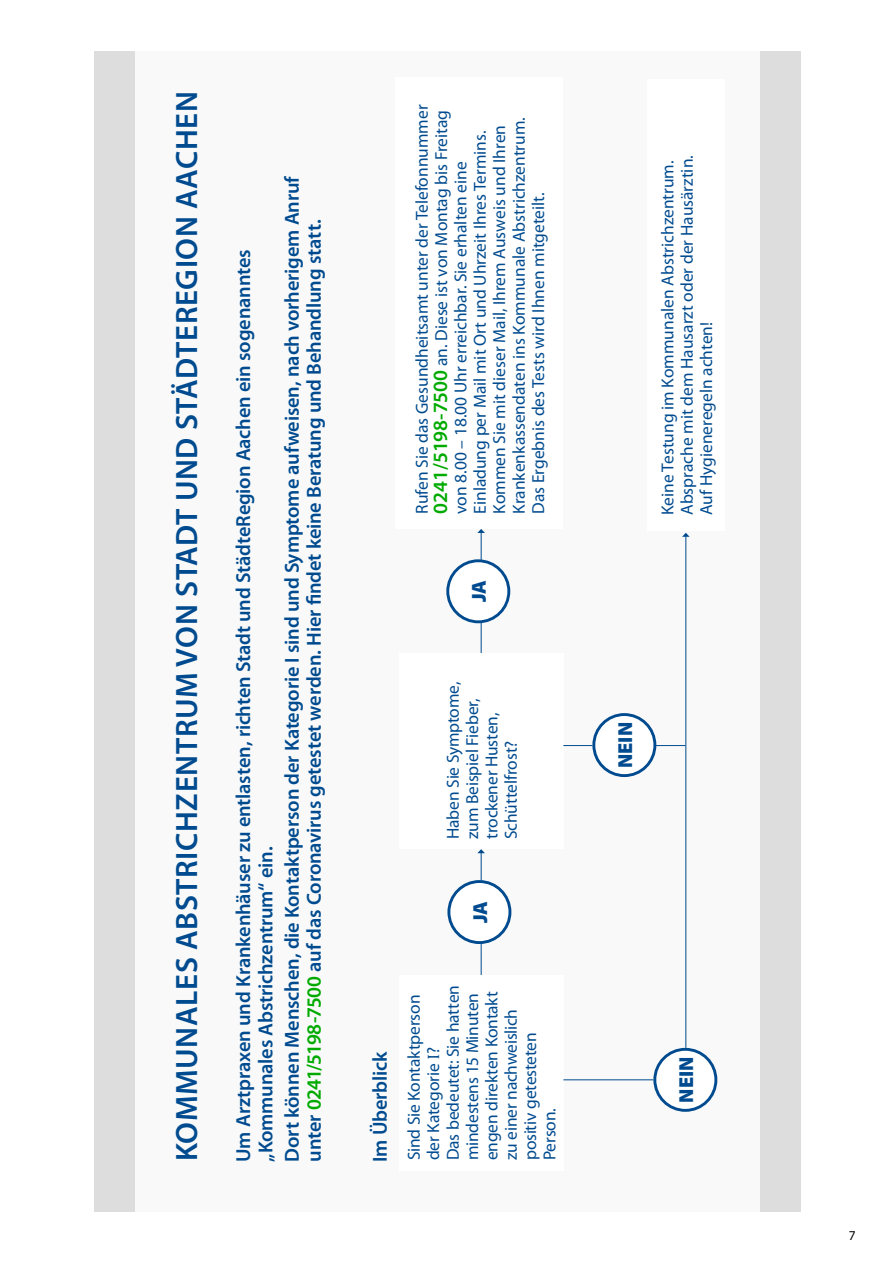
<style>
.page{position:relative;width:893px;height:1263px;background:#fff}
.page>*{position:absolute;margin:0;border:0;box-sizing:border-box;transform-origin:0 0}
.t1{font:600 30.9px "Myriad Pro";letter-spacing:.02em;color:#004b8f}
.t2{font:600 20.25px/22.2px "Myriad Pro";letter-spacing:-.01em;color:#004b8f}
.t3{font:900 20.25px "Myriad Pro";color:#004b8f}
.t4{font:17.4px/19.4px "Myriad Pro";color:#004b8f}
.t5{font:13.5px "Myriad Pro";color:#000}
.s1{color:#0a0}
.s2{font-weight:600;font-size:20.25px;color:#0a0}
.s3{font-family:"Bell"}
</style>
<div class="page">
<div style="left:95px;top:51px;width:706px;height:1161px;background:#f9f9f9"></div>
<hr style="left:685px;top:536px;width:1px;height:512px;background:#004b8f">
<svg style="left:682px;top:533px;width:8px;height:4px"></svg>
<hr style="left:481px;top:944px;width:1px;height:31px;background:#004b8f">
<svg style="left:477px;top:849px;width:8px;height:31px"></svg>
<hr style="left:481px;top:622px;width:1px;height:31px;background:#004b8f">
<svg style="left:477px;top:529px;width:8px;height:30px"></svg>
<div style="left:760px;top:51px;width:41px;height:1161px;background:#ddd"></div>
<div style="left:95px;top:51px;width:40px;height:1161px;background:#ddd"></div>
<div style="left:648px;top:79px;width:77px;height:452px;background:#fff"></div>
<div style="left:395px;top:78px;width:168px;height:451px;background:#fff"></div>
<div style="left:399px;top:653px;width:164px;height:196px;background:#fff"></div>
<div style="left:399px;top:975px;width:164px;height:196px;background:#fff"></div>
<hr style="left:563px;top:1079px;width:90px;height:1px;background:#004b8f">
<svg style="left:563px;top:745px;width:29px;height:1px"></svg>
<hr style="left:646px;top:745px;width:39px;height:1px;background:#004b8f">
<div style="left:449px;top:881px;width:61px;height:61px;background:#fff;border-radius:50%"></div>
<div style="left:447px;top:880px;width:64px;height:64px;border:3px solid #004b8f;border-radius:50%"></div>
<div style="left:448px;top:561px;width:61px;height:61px;background:#fff;border-radius:50%"></div>
<div style="left:446px;top:559px;width:64px;height:64px;border:3px solid #004b8f;border-radius:50%"></div>
<div style="left:655px;top:1049px;width:61px;height:61px;background:#fff;border-radius:50%"></div>
<div style="left:653px;top:1048px;width:64px;height:64px;border:3px solid #004b8f;border-radius:50%"></div>
<div style="left:594px;top:714px;width:61px;height:62px;background:#fff;border-radius:50%"></div>
<div style="left:592px;top:713px;width:64px;height:64px;border:3px solid #004b8f;border-radius:50%"></div>
<h1 class="t1" style="left:170px;top:1161px;width:1071px;rotate:-90deg">KOMMUNALES ABSTRICHZENTRUM VON STADT UND STÄDTEREGION AACHEN</h1>
<p class="t2" style="left:233px;top:1162px;width:914px;rotate:-90deg">Um Arztpraxen und Krankenhäuser zu entlasten, richten Stadt und StädteRegion Aachen ein sogenanntes „Kommunales Abstrichzentrum“ ein.</p>
<p class="t2" style="left:281px;top:1162px;width:987px;rotate:-90deg">Dort können Menschen, die Kontaktperson der Kategorie I sind und Symptome aufweisen, nach vorherigem Anruf unter <span class="s1">0241/5198-7500</span> auf das Coronavirus getestet werden. Hier findet keine Beratung und Behandlung statt.</p>
<p class="t4" style="left:413px;top:514px;width:411px;rotate:-90deg">Rufen Sie das Gesundheitsamt unter der Telefonnummer <span class="s2">0241/5198-7500</span> an. Diese ist von Montag bis Freitag von 8.00 – 18.00 Uhr erreichbar. Sie erhalten eine Einladung per Mail mit Ort und Uhrzeit Ihres Termins.<br>Kommen Sie mit dieser Mail, Ihrem Ausweis und Ihren Krankenkassendaten ins Kommunale Abstrichzentrum.<br>Das Ergebnis des Tests wird Ihnen mitgeteilt.</p>
<p class="t3" style="left:468px;top:602px;width:24px;rotate:-90deg">JA</p>
<p class="t4" style="left:443px;top:839px;width:159px;rotate:-90deg">Haben Sie Symptome, zum Beispiel Fieber, trockener Husten,<br>Schüttelfrost?</p>
<p class="t3" style="left:469px;top:923px;width:24px;rotate:-90deg">JA</p>
<p class="t2" style="left:369px;top:1162px;width:112px;rotate:-90deg">Im Überblick</p>
<p class="t4" style="left:405px;top:1160px;width:177px;rotate:-90deg">Sind Sie Kontaktperson der Kategorie <span class="s3">I</span>?<br>Das bedeutet: Sie hatten mindestens 15 Minuten engen direkten Kontakt zu einer nachweislich positiv getesteten<br>Person.</p>
<p class="t4" style="left:658px;top:515px;width:361px;rotate:-90deg">Keine Testung im Kommunalen Abstrichzentrum.<br>Absprache mit dem Hausarzt oder der Hausärztin.<br>Auf Hygieneregeln achten!</p>
<p class="t3" style="left:614px;top:768px;width:48px;rotate:-90deg">NEIN</p>
<p class="t3" style="left:675px;top:1103px;width:48px;rotate:-90deg">NEIN</p>
<p class="t5" style="left:849px;top:1228px;width:8px">7</p>
</div>
